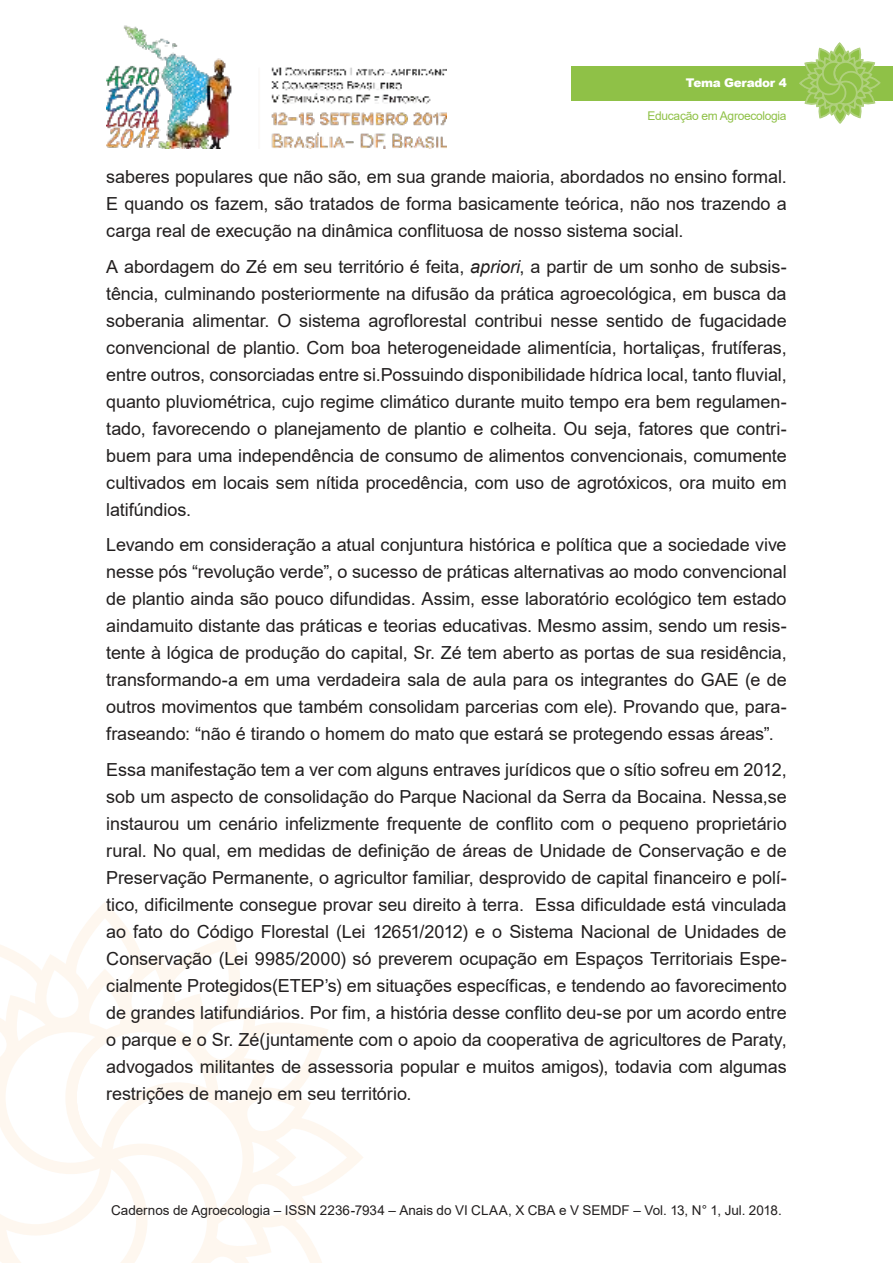
<style>
.page{position:relative;width:893px;height:1263px;background:#fff}
.page>*{position:absolute;margin:0;border:0;box-sizing:border-box;transform-origin:0 0}
.t1{font:18px/27px "Arial";letter-spacing:-.005em;color:#221f1f;text-align:justify}
.t2{font:13.5px "Arial";color:#221f1f}
.t3{font:12px "Arial";letter-spacing:-.025em;color:#8fc147}
.t4{font:900 12px "Arial";letter-spacing:-.025em;color:#fff}
.s1{font-style:italic}
</style>
<div class="page">
<img style="left:106px;top:25px;width:340px;height:124px">
<svg style="left:0;top:910px;width:363px;height:353px"></svg>
<div style="left:571px;top:66px;width:322px;height:34px;background:#8fc147"></div>
<svg style="left:798px;top:43px;width:83px;height:81px"></svg>
<p class="t4" style="left:686px;top:76px;width:102px">Tema Gerador 4</p>
<p class="t3" style="left:647px;top:112px;width:141px">Educação em Agroecologia</p>
<p class="t1" style="left:106px;top:165px;width:682px">saberes populares que não são, em sua grande maioria, abordados no ensino formal.<br>E quando os fazem, são tratados de forma basicamente teórica, não nos trazendo a carga real de execução na dinâmica conflituosa de nosso sistema social.</p>
<p class="t1" style="left:106px;top:255px;width:682px">A abordagem do Zé em seu território é feita, <span class="s1">apriori</span>, a partir de um sonho de subsis&shy;tência, culminando posteriormente na difusão da prática agroecológica, em busca da soberania alimentar. O sistema agroflorestal contribui nesse sentido de fugacidade convencional de plantio. Com boa heterogeneidade alimentícia, hortaliças, frutíferas, entre outros, consorciadas entre si.Possuindo disponibilidade hídrica local, tanto fluvial, quanto pluviométrica, cujo regime climático durante muito tempo era bem regulamen&shy;tado, favorecendo o planejamento de plantio e colheita. Ou seja, fatores que contri&shy;buem para uma independência de consumo de alimentos convencionais, comumente cultivados em locais sem nítida procedência, com uso de agrotóxicos, ora muito em latifúndios.</p>
<p class="t1" style="left:106px;top:533px;width:682px">Levando em consideração a atual conjuntura histórica e política que a sociedade vive nesse pós “revolução verde”, o sucesso de práticas alternativas ao modo convencional de plantio ainda são pouco difundidas. Assim, esse laboratório ecológico tem estado aindamuito distante das práticas e teorias educativas. Mesmo assim, sendo um resis&shy;tente à lógica de produção do capital, Sr. Zé tem aberto as portas de sua residência, transformando-a em uma verdadeira sala de aula para os integrantes do GAE (e de outros movimentos que também consolidam parcerias com ele). Provando que, para&shy;fraseando: “não é tirando o homem do mato que estará se protegendo essas áreas”.</p>
<p class="t1" style="left:106px;top:758px;width:682px">Essa manifestação tem a ver com alguns entraves jurídicos que o sítio sofreu em 2012, sob um aspecto de consolidação do Parque Nacional da Serra da Bocaina. Nessa,se instaurou um cenário infelizmente frequente de conflito com o pequeno proprietário rural. No qual, em medidas de definição de áreas de Unidade de Conservação e de Preservação Permanente, o agricultor familiar, desprovido de capital financeiro e polí&shy;tico, dificilmente consegue provar seu direito à terra. Essa dificuldade está vinculada ao fato do Código Florestal (Lei 12651/2012) e o Sistema Nacional de Unidades de Conservação (Lei 9985/2000) só preverem ocupação em Espaços Territoriais Espe&shy;cialmente Protegidos(ETEP’s) em situações específicas, e tendendo ao favorecimento de grandes latifundiários. Por fim, a história desse conflito deu-se por um acordo entre o parque e o Sr. Zé(juntamente com o apoio da cooperativa de agricultores de Paraty, advogados militantes de assessoria popular e muitos amigos), todavia com algumas restrições de manejo em seu território.</p>
<p class="t2" style="left:111px;top:1205px;width:672px">Cadernos de Agroecologia – ISSN 2236-7934 – Anais do VI CLAA, X CBA e V SEMDF – Vol. 13, N° 1, Jul. 2018.</p>
</div>
